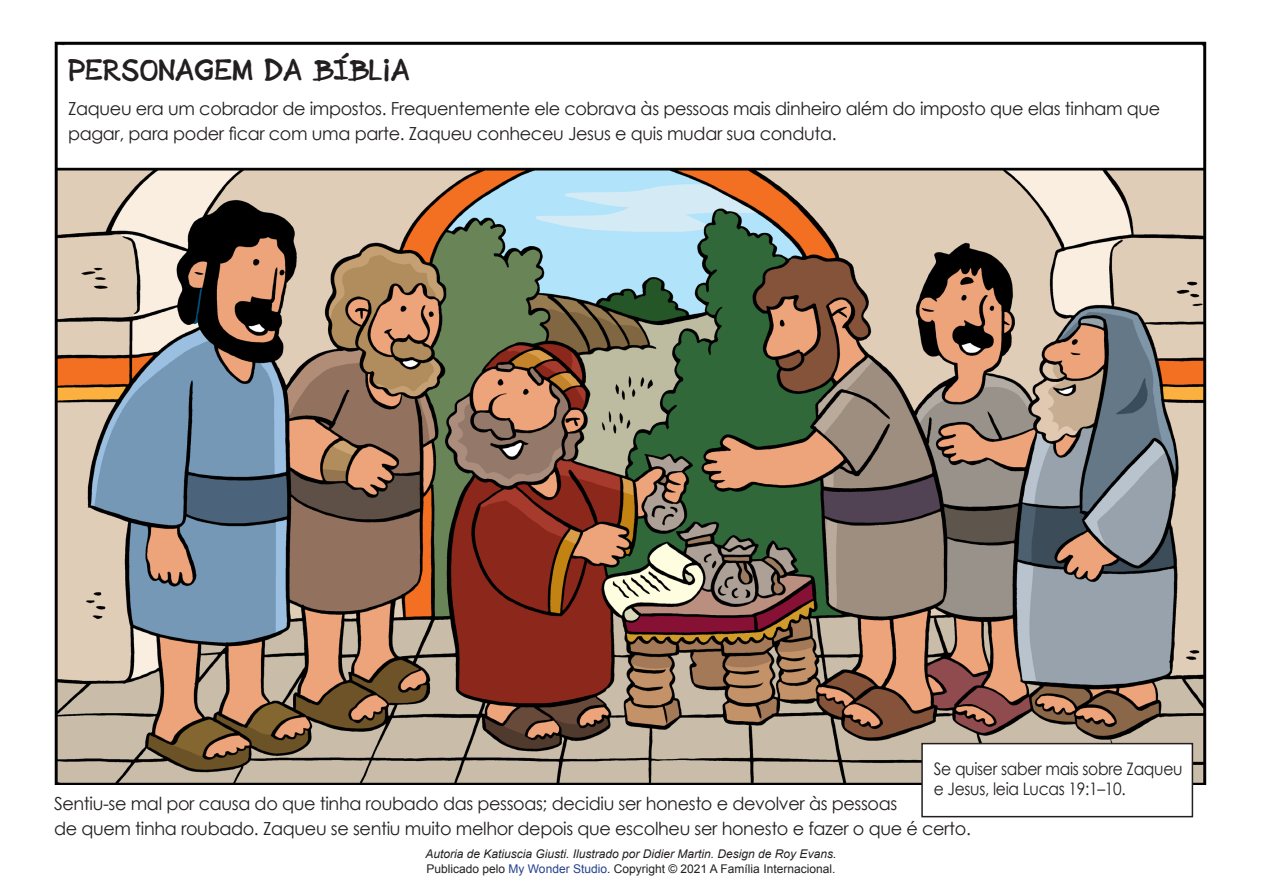
<style>
.page{position:relative;width:1263px;height:893px;background:#fff}
.page>*{position:absolute;margin:0;border:0;box-sizing:border-box;transform-origin:0 0}
.t1{font:25.5px "Sonic Comics";color:#231f20}
.t2{font:18px/25.5px "Century Gothic";letter-spacing:-.02em;color:#231f20}
.t3{font:17.25px/19.5px "Century Gothic";letter-spacing:-.02em;color:#231f20;scale:.9 1}
.t4{font:italic 12px/14.4px "Arial";color:#231f20}
.s1{font-style:normal}
.s2{font-style:normal;color:#253f8e}
</style>
<div class="page">
<img style="left:54px;top:41px;width:1153px;height:743px">
<div style="left:922px;top:744px;width:270px;height:73px;background:#fff"></div>
<div style="left:921px;top:743px;width:272px;height:74px;border:2px solid #231f20"></div>
<h1 class="t1" style="left:68px;top:50px;width:344px">PERSONAGEM DA BÍBLIA</h1>
<p class="t2" style="left:68px;top:95px;width:1094px">Zaqueu era um cobrador de impostos. Frequentemente ele cobrava às pessoas mais dinheiro além do imposto que elas tinham que pagar, para poder ficar com uma parte. Zaqueu conheceu Jesus e quis mudar sua conduta.</p>
<p class="t3" style="left:934px;top:759px;width:278px">Se quiser saber mais sobre Zaqueu e Jesus, leia Lucas 19:1–10.</p>
<p class="t2" style="left:54px;top:790px;width:918px">Sentiu-se mal por causa do que tinha roubado das pessoas; decidiu ser honesto e devolver às pessoas<br>de quem tinha roubado. Zaqueu se sentiu muito melhor depois que escolheu ser honesto e fazer o que é certo.</p>
<p class="t4" style="left:425px;top:847px;width:412px">Autoria de Katiuscia Giusti. Ilustrado por Didier Martin. Design de Roy Evans.<br><span class="s1">Publicado pelo</span> <span class="s2">My Wonder Studio</span><span class="s1">. Copyright © 2021 A Família Internacional.</span></p>
</div>
